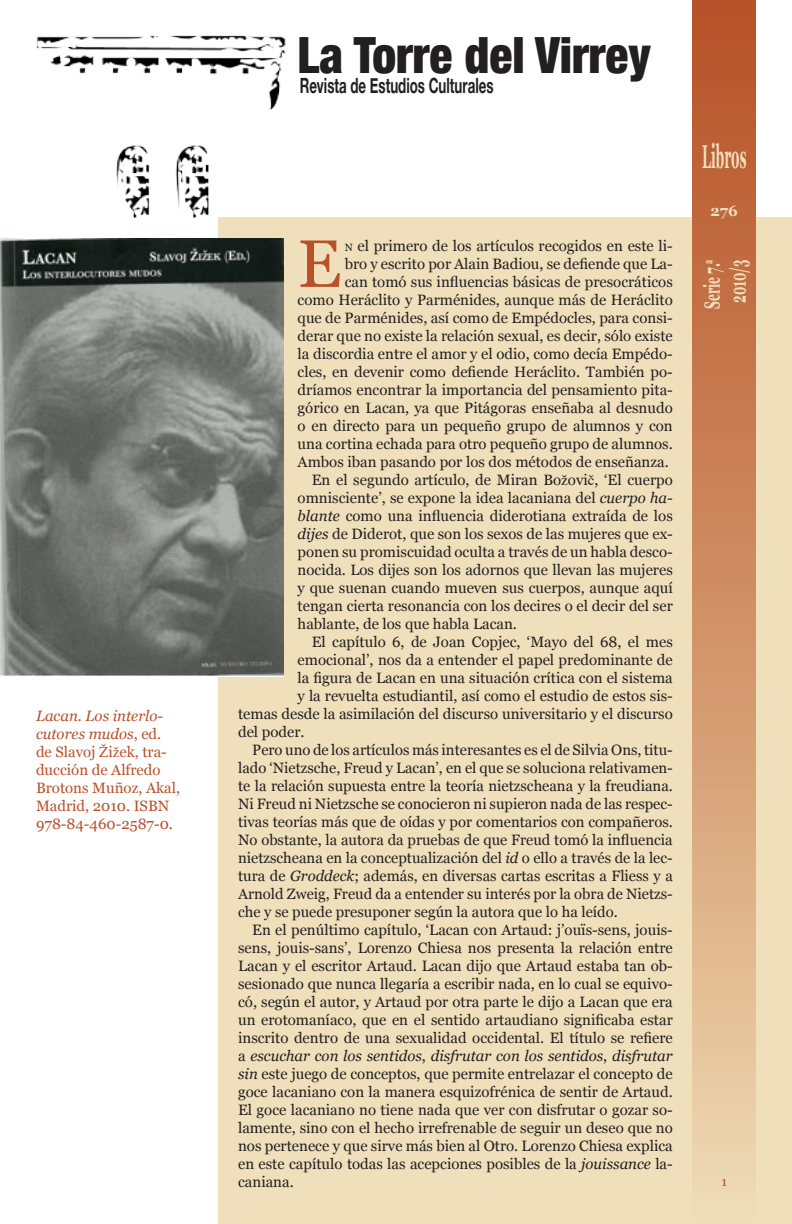
<style>
.page{position:relative;width:792px;height:1224px;background:#fff}
.page>*{position:absolute;margin:0;border:0;box-sizing:border-box;transform-origin:0 0}
.t1{font:66.9px "Georgia";color:#b75129}
.t2{font:900 condensed 50px "Helvetica Neue";color:#231f20;scale:.95 1}
.t3{font:700 33px "Georgia";color:#efdfbb;scale:.4 1}
.t4{font:700 22px "Georgia";color:#efdfbb;scale:.55 1}
.t5{font:700 21px "Helvetica Neue";color:#231f20;scale:.63 1}
.t6{font:15px/18px "Georgia";color:#231f20;text-align:justify}
.t7{font:15px/18px "Georgia";color:#b75129}
.t8{font:700 15px "Georgia";color:#efdfbb}
.s1{font-style:italic}
.s2{font-family:"Times"}
.s3{font-size:10.5px}
</style>
<div class="page">
<div style="left:218px;top:217px;width:574px;height:1007px;background:#efdfbb"></div>
<div style="left:693px;top:0;width:63px;height:1224px;background:linear-gradient(to bottom,#b54d22,#eed9b1)"></div>
<img style="left:36px;top:35px;width:250px;height:184px">
<img style="left:0;top:238px;width:283px;height:439px">
<svg style="left:722px;top:1179px;width:5px;height:7px"></svg>
<p class="t7" style="left:36px;top:706px;width:146px"><span class="s1">Lacan. Los interlo&shy;cutores mudos</span>, ed. de Slavoj <span class="s2">Ž</span>i<span class="s2">ž</span>ek, tra&shy;ducción de Alfredo<br>Brotons Muñoz, Akal,<br>Madrid, 2010. ISBN<br>978-84-460-2587-0.</p>
<p class="t2" style="left:298px;top:25px;width:373px">La Torre del Virrey</p>
<p class="t5" style="left:300px;top:73px;width:309px">Revista de Estudios Culturales</p>
<p class="t6" style="left:298px;top:237px;width:377px;text-align:right"><span class="s3">n</span> el primero de los artículos recogidos en este li-<br>bro y escrito por Alain Badiou, se defiende que La-<br>can tomó sus influencias básicas de presocráticos<br>como Heráclito y Parménides, aunque más de Heráclito que de Parménides, así como de Empédocles, para consi&shy;derar que no existe la relación sexual, es decir, sólo existe la discordia entre el amor y el odio, como decía Empédo&shy;cles, en devenir como defiende Heráclito. También po&shy;dríamos encontrar la importancia del pensamiento pita&shy;górico en Lacan, ya que Pitágoras enseñaba al desnudo o en directo para un pequeño grupo de alumnos y con una cortina echada para otro pequeño grupo de alumnos.<br>Ambos iban pasando por los dos métodos de enseñanza.</p>
<p class="t6" style="left:298px;top:471px;width:377px;text-indent:14px">En el segundo artículo, de Miran Bo<span class="s2">ž</span>ovi<span class="s2">č</span>, ‘El cuerpo omnisciente’, se expone la idea lacaniana del <span class="s1">cuerpo ha&shy;blante</span> como una influencia diderotiana extraída de los <span class="s1">dijes</span> de Diderot, que son los sexos de las mujeres que ex&shy;ponen su promiscuidad oculta a través de un habla desco&shy;nocida. Los dijes son los adornos que llevan las mujeres y que suenan cuando mueven sus cuerpos, aunque aquí tengan cierta resonancia con los decires o el decir del ser hablante, de los que habla Lacan.</p>
<p class="t6" style="left:312px;top:633px;width:363px">El capítulo 6, de Joan Copjec, ‘Mayo del 68, el mes</p>
<p class="t6" style="left:298px;top:651px;width:377px">emocional’, nos da a entender el papel predominante de</p>
<p class="t6" style="left:298px;top:669px;width:377px">la figura de Lacan en una situación crítica con el sistema</p>
<p class="t6" style="left:298px;top:687px;width:377px">y la revuelta estudiantil, así como el estudio de estos sis-</p>
<p class="t6" style="left:238px;top:705px;width:436px">temas desde la asimilación del discurso universitario y el discurso</p>
<p class="t6" style="left:238px;top:723px;width:68px">del poder.</p>
<p class="t6" style="left:238px;top:741px;width:436px;text-indent:14px">Pero uno de los artículos más interesantes es el de Silvia Ons, titu&shy;lado ‘Nietzsche, Freud y Lacan’, en el que se soluciona relativamen&shy;te la relación supuesta entre la teoría nietzscheana y la freudiana.<br>Ni Freud ni Nietzsche se conocieron ni supieron nada de las respec&shy;tivas teorías más que de oídas y por comentarios con compañeros.<br>No obstante, la autora da pruebas de que Freud tomó la influencia nietzscheana en la conceptualización del <span class="s1">id</span> o ello a través de la lec&shy;tura de <span class="s1">Groddeck</span>; además, en diversas cartas escritas a Fliess y a Arnold Zweig, Freud da a entender su interés por la obra de Nietzs&shy;che y se puede presuponer según la autora que lo ha leído.</p>
<p class="t6" style="left:238px;top:921px;width:436px;text-indent:14px">En el penúltimo capítulo, ‘Lacan con Artaud: j’ouïs-sens, jouis&shy;sens, jouis-sans’, Lorenzo Chiesa nos presenta la relación entre Lacan y el escritor Artaud. Lacan dijo que Artaud estaba tan ob&shy;sesionado que nunca llegaría a escribir nada, en lo cual se equivo&shy;có, según el autor, y Artaud por otra parte le dijo a Lacan que era un erotomaníaco, que en el sentido artaudiano significaba estar inscrito dentro de una sexualidad occidental. El título se refiere a <span class="s1">escuchar con los sentidos</span>, <span class="s1">disfrutar con los sentidos</span>, <span class="s1">disfrutar sin</span> este juego de conceptos, que permite entrelazar el concepto de goce lacaniano con la manera esquizofrénica de sentir de Artaud.<br>El goce lacaniano no tiene nada que ver con disfrutar o gozar so&shy;lamente, sino con el hecho irrefrenable de seguir un deseo que no nos pertenece y que sirve más bien al Otro. Lorenzo Chiesa explica en este capítulo todas las acepciones posibles de la <span class="s1">jouissance</span> la&shy;caniana.</p>
<p class="t1" style="left:298px;top:226px;width:45px">E</p>
<p class="t3" style="left:702px;top:138px;width:112px">Libros</p>
<p class="t8" style="left:711px;top:202px;width:29px">276</p>
<p class="t4" style="left:700px;top:309px;width:92px;rotate:-90deg">Serie 7.<sup>a</sup></p>
<p class="t4" style="left:726px;top:303px;width:80px;rotate:-90deg">2010/3</p>
</div>
